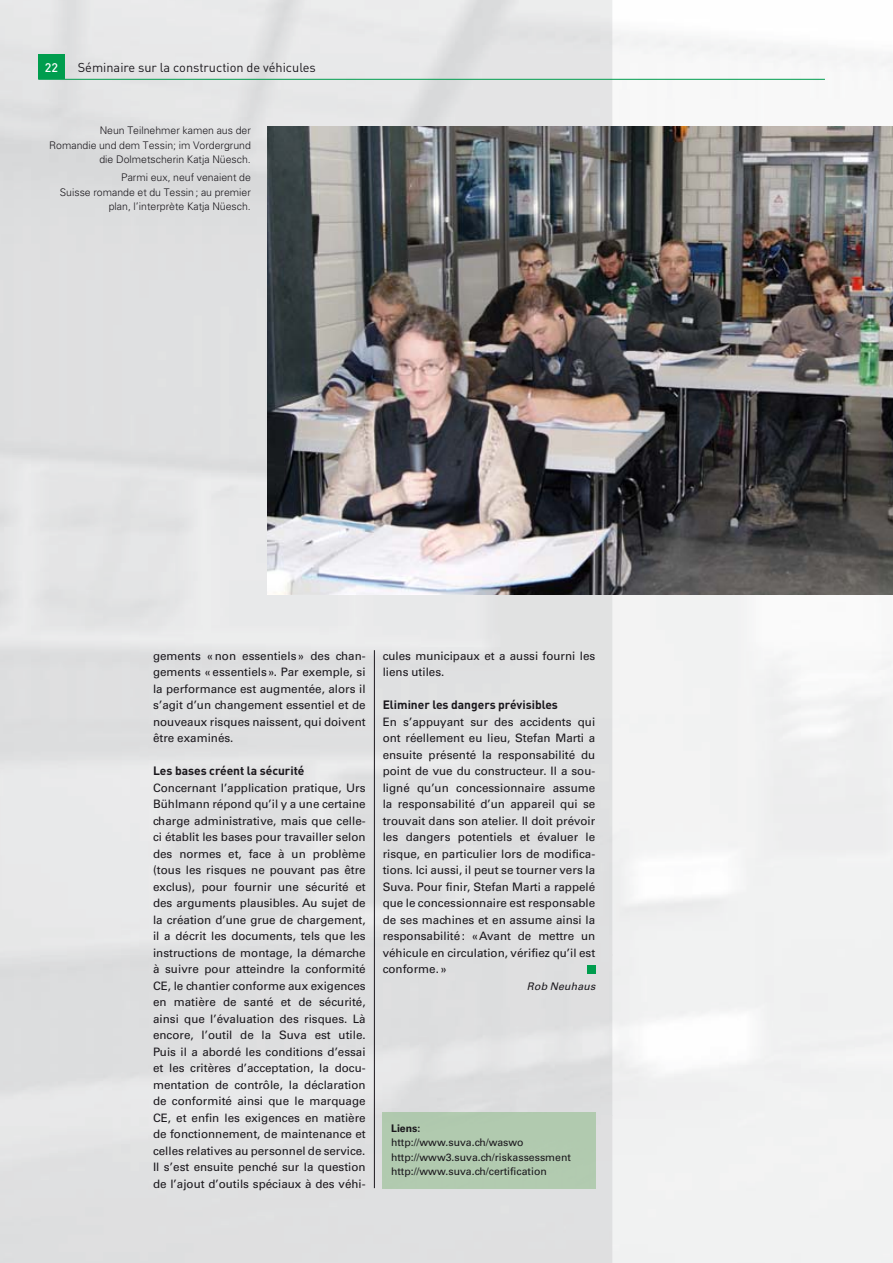
<style>
.page{position:relative;width:893px;height:1263px;background:#fff}
.page>*{position:absolute;margin:0;border:0;box-sizing:border-box;transform-origin:0 0}
.t1{font:12.75px "DIN";color:#1a171c}
.t2{font:500 12.3px "DIN";color:#fff}
.t3{font:700 12px "DIN";color:#1a171c}
.t4{font:11.7px/16.5px "Univers";color:#1a171c;text-align:justify}
.t5{font:300 10.5px/14.2px "Univers";color:#1a171c;text-align:right}
.t6{font:10.5px/14.2px "Univers";color:#1a171c}
.t7{font:italic 10.5px "Univers";letter-spacing:.02em;color:#1a171c}
.t8{font:700 10.5px "Univers";color:#1a171c}
</style>
<div class="page">
<img style="left:612px;top:22px;width:281px;height:1241px">
<img style="left:0;top:0;width:419px;height:1263px">
<img style="left:419px;top:0;width:193px;height:1115px">
<div style="left:565px;top:1115px;width:47px;height:148px;background:#dfe0e1"></div>
<div style="left:38px;top:54px;width:27px;height:25px;background:#009d4e"></div>
<hr style="left:38px;top:79px;width:787px;height:1px;background:#009d4e">
<div style="left:587px;top:965px;width:8px;height:8px;background:#009d4e"></div>
<hr style="left:374px;top:650px;width:1px;height:538px;background:#1a171c">
<img style="left:268px;top:126px;width:625px;height:468px">
<div style="left:383px;top:1112px;width:212px;height:76px;background:#b1caaf"></div>
<p class="t2" style="left:45px;top:63px;width:15px">22</p>
<p class="t1" style="left:78px;top:63px;width:240px">Séminaire sur la construction de véhicules</p>
<p class="t5" style="left:49px;top:124px;width:203px">Neun Teilnehmer kamen aus der<br>Romandie und dem Tessin; im Vordergrund die Dolmetscherin Katja Nüesch.</p>
<p class="t5" style="left:60px;top:171px;width:192px">Parmi eux, neuf venaient de<br>Suisse romande et du Tessin ; au premier plan, l’interprète Katja Nüesch.</p>
<p class="t4" style="left:153px;top:648px;width:214px">gements « non essentiels » des chan&shy;gements « essentiels ». Par exemple, si la performance est augmentée, alors il s’agit d’un changement essentiel et de nouveaux risques naissent, qui doivent être examinés.</p>
<p class="t3" style="left:153px;top:767px;width:153px">Les bases créent la sécurité</p>
<p class="t4" style="left:153px;top:780px;width:214px">Concernant l’application pratique, Urs Bühlmann répond qu’il y a une certaine charge administrative, mais que celle&shy;ci établit les bases pour travailler selon des normes et, face à un problème (tous les risques ne pouvant pas être exclus), pour fournir une sécurité et des arguments plausibles. Au sujet de la création d’une grue de chargement, il a décrit les documents, tels que les instructions de montage, la démarche à suivre pour atteindre la conformité CE, le chantier conforme aux exigences en matière de santé et de sécurité, ainsi que l’évaluation des risques. Là encore, l’outil de la Suva est utile.<br>Puis il a abordé les conditions d’essai et les critères d’acceptation, la docu&shy;mentation de contrôle, la déclaration de conformité ainsi que le marquage CE, et enfin les exigences en matière de fonctionnement, de maintenance et celles relatives au personnel de service.<br>Il s’est ensuite penché sur la question de l’ajout d’outils spéciaux à des véhi-</p>
<p class="t4" style="left:383px;top:648px;width:214px">cules municipaux et a aussi fourni les liens utiles.</p>
<p class="t3" style="left:383px;top:701px;width:177px">Eliminer les dangers prévisibles</p>
<p class="t4" style="left:383px;top:714px;width:214px">En s’appuyant sur des accidents qui ont réellement eu lieu, Stefan Marti a ensuite présenté la responsabilité du point de vue du constructeur. Il a sou&shy;ligné qu’un concessionnaire assume la responsabilité d’un appareil qui se trouvait dans son atelier. Il doit prévoir les dangers potentiels et évaluer le risque, en particulier lors de modifica&shy;tions. Ici aussi, il peut se tourner vers la Suva. Pour finir, Stefan Marti a rappelé que le concessionnaire est responsable de ses machines et en assume ainsi la responsabilité : « Avant de mettre un véhicule en circulation, vérifiez qu’il est conforme. »</p>
<p class="t7" style="left:527px;top:982px;width:70px">Rob Neuhaus</p>
<p class="t8" style="left:391px;top:1124px;width:31px">Liens:</p>
<p class="t6" style="left:391px;top:1136px;width:181px">http://www.suva.ch/waswo http://www3.suva.ch/riskassessment http://www.suva.ch/certification</p>
</div>
